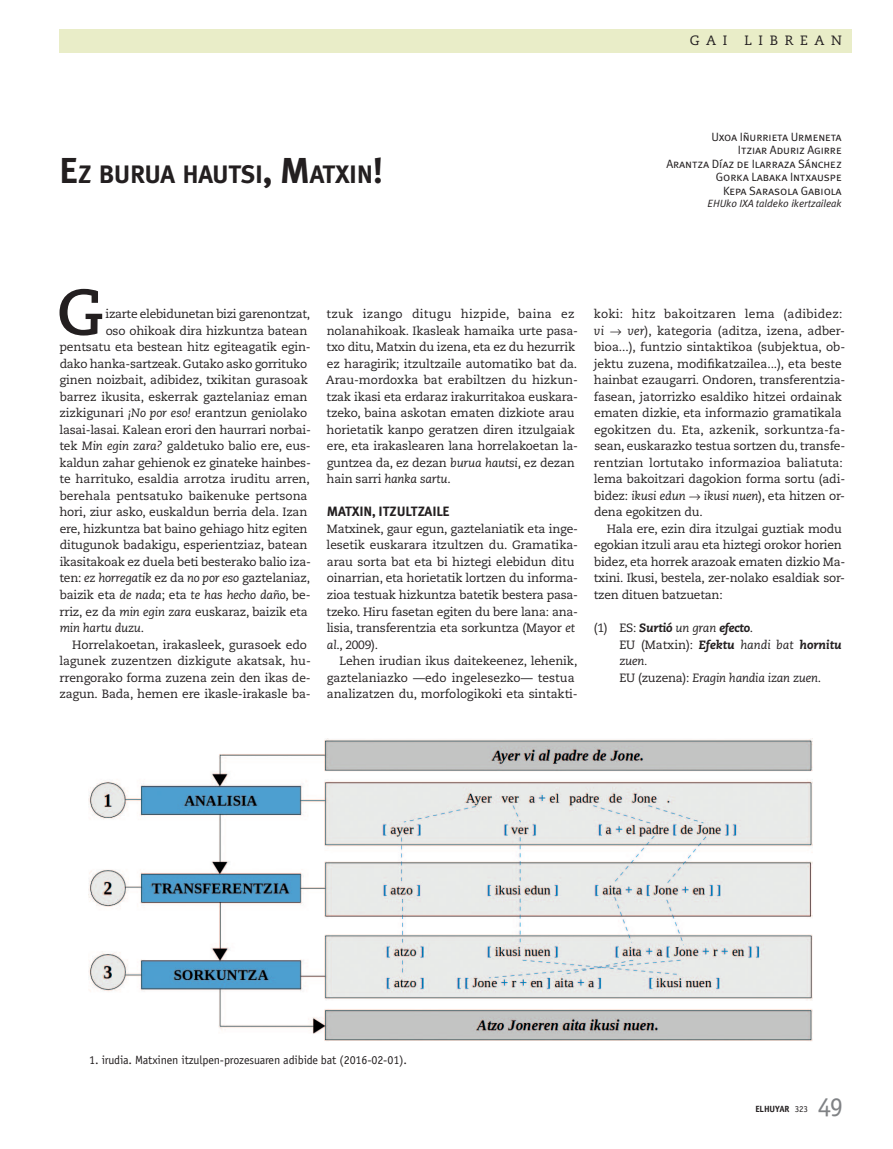
<style>
.page{position:relative;width:893px;height:1149px;background:#fff}
.page>*{position:absolute;margin:0;border:0;box-sizing:border-box;transform-origin:0 0}
.t1{font:700 64.5px "Caecilia LT Std";color:#231f20}
.t2{font:27px "Officina Sans Std";color:#808285}
.t3{font:700 25.2px "Meta Plus";letter-spacing:-.015em;color:#231f20}
.t4{font:700 13.5px "Meta Plus";letter-spacing:-.01em;color:#231f20}
.t5{font:13.5px "Caecilia LT Std";letter-spacing:.49em;color:#231f20}
.t6{font:12px/16.5px "Caecilia LT Std";letter-spacing:-.01em;color:#231f20}
.t7{font:italic 12px/16.5px "Caecilia LT Std";letter-spacing:-.02em;color:#231f20}
.t8{font:12px/13.5px "Meta Plus Normal Caps";letter-spacing:-.01em;color:#231f20;text-align:right}
.t9{font:12px "Officina Sans Std";letter-spacing:-.01em;color:#231f20}
.t10{font:12px "Caecilia LT Std";letter-spacing:.02em;color:#231f20}
.t11{font:italic 10.5px "Meta Plus Normal";letter-spacing:-.005em;color:#231f20}
.t12{font:700 9px "Officina Sans Std";letter-spacing:-.01em;color:#231f20}
.s1{font-size:36px}
.s2{font-style:italic}
.s3{font-style:normal}
.s4{font-weight:800}
.s5{font-weight:400}
</style>
<div class="page">
<div style="left:60px;top:29px;width:792px;height:23px;background:#e9edc8"></div>
<img style="left:89px;top:738px;width:724px;height:302px">
<p class="t5" style="left:690px;top:33px;width:39px">GAI</p>
<p class="t5" style="left:744px;top:33px;width:99px">LIBREAN</p>
<h3 class="t3" style="left:59px;top:160px;width:326px"><span class="s1">E</span>Z BURUA HAUTSI<span class="s1">, M</span>ATXIN<span class="s1">!</span></h3>
<p class="t8" style="left:666px;top:130px;width:177px">Uxoa Iñurrieta Urmeneta<br>Itziar Aduriz Agirre<br>Arantza Díaz de Ilarraza Sánchez<br>Gorka Labaka Intxauspe<br>Kepa Sarasola Gabiola</p>
<p class="t11" style="left:707px;top:197px;width:136px">EHUko IXA taldeko ikertzaileak</p>
<h1 class="t1" style="left:57px;top:274px;width:48px">G</h1>
<p class="t6" style="left:106px;top:306px;width:206px">izarte elebidunetan bizi garenontzat,</p>
<p class="t6" style="left:106px;top:322px;width:203px">oso ohikoak dira hizkuntza batean</p>
<p class="t6" style="left:60px;top:339px;width:253px">pentsatu eta bestean hitz egiteagatik egin-</p>
<p class="t6" style="left:60px;top:355px;width:249px">dako hanka-sartzeak. Gutako asko gorrituko</p>
<p class="t6" style="left:60px;top:372px;width:250px">ginen noizbait, adibidez, txikitan gurasoak</p>
<p class="t6" style="left:60px;top:388px;width:249px">barrez ikusita, eskerrak gaztelaniaz eman</p>
<p class="t6" style="left:60px;top:405px;width:249px">zizkigunari <span class="s2">¡No por eso!</span> erantzun geniolako</p>
<p class="t6" style="left:59px;top:421px;width:253px">lasai-lasai. Kalean erori den haurrari norbai-</p>
<p class="t6" style="left:59px;top:438px;width:253px">tek <span class="s2">Min egin zara?</span> galdetuko balio ere, eus-</p>
<p class="t6" style="left:59px;top:454px;width:253px">kaldun zahar gehienok ez ginateke hainbes-</p>
<p class="t6" style="left:59px;top:471px;width:252px">te harrituko, esaldia arrotza iruditu arren,</p>
<p class="t6" style="left:60px;top:487px;width:249px">berehala pentsatuko baikenuke pertsona</p>
<p class="t6" style="left:59px;top:504px;width:249px">hori, ziur asko, euskaldun berria dela. Izan</p>
<p class="t6" style="left:60px;top:520px;width:249px">ere, hizkuntza bat baino gehiago hitz egiten</p>
<p class="t6" style="left:60px;top:537px;width:249px">ditugunok badakigu, esperientziaz, batean</p>
<p class="t6" style="left:60px;top:553px;width:253px">ikasitakoak ez duela beti besterako balio iza-</p>
<p class="t6" style="left:59px;top:570px;width:252px">ten: <span class="s2">ez horregatik</span> ez da <span class="s2">no por eso</span> gaztelaniaz,</p>
<p class="t7" style="left:60px;top:586px;width:253px"><span class="s3">baizik eta</span> de nada<span class="s3">; eta</span> te has hecho daño<span class="s3">, be-</span></p>
<p class="t6" style="left:60px;top:603px;width:250px">rriz, ez da <span class="s2">min egin zara</span> euskaraz, baizik eta</p>
<p class="t7" style="left:60px;top:619px;width:86px">min hartu duzu<span class="s3">.</span></p>
<p class="t6" style="left:72px;top:636px;width:236px">Horrelakoetan, irakasleek, gurasoek edo</p>
<p class="t6" style="left:59px;top:652px;width:253px">lagunek zuzentzen dizkigute akatsak, hu-</p>
<p class="t6" style="left:60px;top:669px;width:253px">rrengorako forma zuzena zein den ikas de-</p>
<p class="t6" style="left:60px;top:685px;width:253px">zagun. Bada, hemen ere ikasle-irakasle ba-</p>
<p class="t6" style="left:326px;top:306px;width:254px">tzuk izango ditugu hizpide, baina ez nolanahikoak. Ikasleak hamaika urte pasa&shy;txo ditu, Matxin du izena, eta ez du hezurrik ez haragirik; itzultzaile automatiko bat da.<br>Arau-mordoxka bat erabiltzen du hizkun&shy;tzak ikasi eta erdaraz irakurritakoa euskara&shy;tzeko, baina askotan ematen dizkiote arau horietatik kanpo geratzen diren itzulgaiak ere, eta irakaslearen lana horrelakoetan la&shy;guntzea da, ez dezan <span class="s2">burua hautsi</span>, ez dezan hain sarri <span class="s2">hanka sartu</span>.</p>
<p class="t4" style="left:327px;top:504px;width:125px">MATXIN, ITZULTZAILE</p>
<p class="t6" style="left:327px;top:520px;width:253px">Matxinek, gaur egun, gaztelaniatik eta inge&shy;lesetik euskarara itzultzen du. Gramatika&shy;arau sorta bat eta bi hiztegi elebidun ditu oinarrian, eta horietatik lortzen du informa&shy;zioa testuak hizkuntza batetik bestera pasa&shy;tzeko. Hiru fasetan egiten du bere lana: ana&shy;lisia, transferentzia eta sorkuntza (Mayor <span class="s2">et al</span>., 2009).</p>
<p class="t6" style="left:327px;top:652px;width:253px;text-indent:13px">Lehen irudian ikus daitekeenez, lehenik, gaztelaniazko —edo ingelesezko— testua analizatzen du, morfologikoki eta sintakti-</p>
<p class="t10" style="left:594px;top:307px;width:250px">koki: hitz bakoitzaren lema (adibidez:</p>
<p class="t7" style="left:594px;top:322px;width:12px">vi</p>
<p class="t6" style="left:594px;top:322px;width:253px;text-indent:34px"><span class="s2">ver</span>), kategoria (aditza, izena, adber&shy;bioa...), funtzio sintaktikoa (subjektua, ob&shy;jektu zuzena, modifikatzailea...), eta beste hainbat ezaugarri. Ondoren, transferentzia&shy;fasean, jatorrizko esaldiko hitzei ordainak ematen dizkie, eta informazio gramatikala egokitzen du. Eta, azkenik, sorkuntza-fa&shy;sean, euskarazko testua sortzen du, transfe&shy;rentzian lortutako informazioa baliatuta: lema bakoitzari dagokion forma sortu (adi&shy;bidez: <span class="s2">ikusi edun</span></p>
<p class="t6" style="left:704px;top:487px;width:143px"><span class="s2">ikusi nuen</span>), eta hitzen or-</p>
<p class="t6" style="left:594px;top:504px;width:110px">dena egokitzen du.</p>
<p class="t6" style="left:607px;top:520px;width:237px">Hala ere, ezin dira itzulgai guztiak modu</p>
<p class="t6" style="left:594px;top:537px;width:249px">egokian itzuli arau eta hiztegi orokor horien</p>
<p class="t6" style="left:594px;top:553px;width:253px">bidez, eta horrek arazoak ematen dizkio Ma-</p>
<p class="t6" style="left:594px;top:570px;width:253px">txini. Ikusi, bestela, zer-nolako esaldiak sor-</p>
<p class="t6" style="left:594px;top:586px;width:130px">tzen dituen batzuetan:</p>
<p class="t7" style="left:619px;top:619px;width:224px;text-indent:-26px"><span class="s3">(1) ES:</span> <span class="s4">Surtió</span> un gran <span class="s4">efecto</span><span class="s3">.<br>EU (Matxin):</span> <span class="s4">Efektu</span> handi bat <span class="s4">hornitu </span>zuen.<br><span class="s3">EU (zuzena):</span> Eragin handia izan zuen<span class="s3">.</span></p>
<p class="t9" style="left:89px;top:1052px;width:319px">1. irudia. Matxinen itzulpen-prozesuaren adibide bat (2016-02-01).</p>
<p class="t12" style="left:755px;top:1102px;width:54px">ELHUYAR <span class="s5">323</span></p>
<h2 class="t2" style="left:818px;top:1090px;width:27px">49</h2>
</div>
